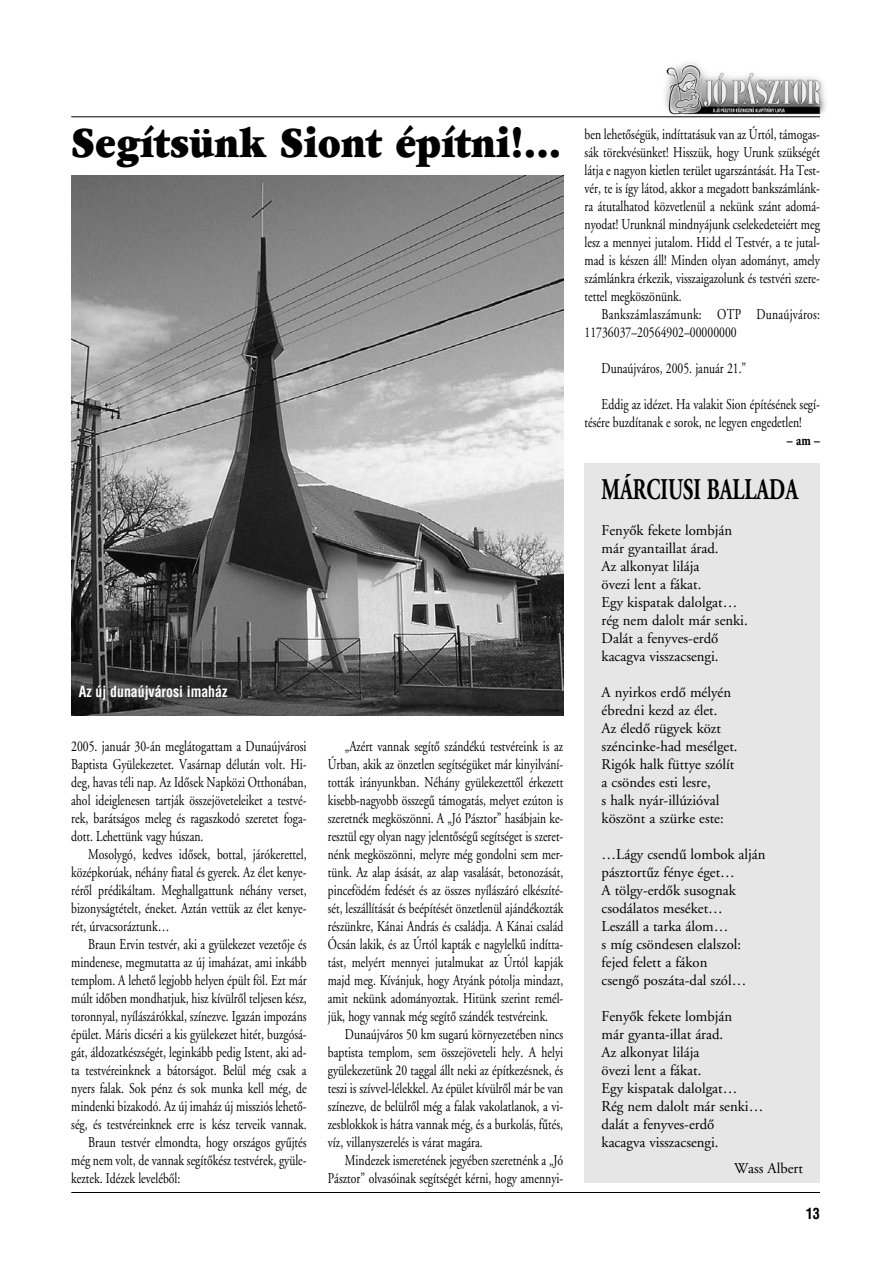
<style>
.page{position:relative;width:893px;height:1263px;background:#fff}
.page>*{position:absolute;margin:0;border:0;box-sizing:border-box;transform-origin:0 0}
.t1{font:45px "Garamond AM Heavy";color:#000;scale:.85 1}
.t2{font:30px "Garamond AM Bold";color:#000;scale:.68 1}
.t3{font:15px/18px "Garamond AM Book";color:#000;text-align:justify;scale:.78 1}
.t4{font:15px/18px "Garamond AM Book";color:#000;text-align:justify;scale:.77 1}
.t5{font:15px/18px "Garamond AM Book";color:#000}
.t6{font:15px/18px "Garamond AM Book";letter-spacing:.02em;color:#000;scale:.78 1}
.t7{font:700 15px "Gs Helv Cond";color:#fff;scale:.92 1}
.t8{font:15px "Garamond AM Bold";color:#000;scale:.78 1}
.t9{font:700 15px "Gs Helv Cond";color:#000;scale:.95 1}
</style>
<div class="page">
<hr style="left:71px;top:116px;width:749px;height:1px;background:#000">
<hr style="left:71px;top:1192px;width:749px;height:1px;background:#000">
<img style="left:665px;top:63px;width:161px;height:52px">
<img style="left:71px;top:175px;width:492px;height:540px">
<div style="left:584px;top:463px;width:236px;height:720px;background:#e6e6e6"></div>
<h1 class="t1" style="left:71px;top:128px;width:578px">Segítsünk Siont építni!...</h1>
<p class="t7" style="left:79px;top:685px;width:163px">Az új dunaújvárosi imaház</p>
<p class="t3" style="left:71px;top:739px;width:303px">2005. január 30-án meglátogattam a Dunaújvárosi Baptista Gyülekezetet. Vasárnap délután volt. Hi&shy;deg, havas téli nap. Az Idôsek Napközi Otthonában, ahol ideiglenesen tartják összejöveteleiket a testvé&shy;rek, barátságos meleg és ragaszkodó szeretet foga&shy;dott. Lehettünk vagy húszan.</p>
<p class="t3" style="left:71px;top:847px;width:303px;text-indent:17px">Mosolygó, kedves idôsek, bottal, járókerettel, középkorúak, néhány fiatal és gyerek. Az élet kenye&shy;rérôl prédikáltam. Meghallgattunk néhány verset, bizonyságtételt, éneket. Aztán vettük az élet kenye&shy;rét, úrvacsoráztunk…</p>
<p class="t3" style="left:88px;top:937px;width:281px">Braun Ervin testvér, aki a gyülekezet vezetôje és</p>
<p class="t3" style="left:71px;top:955px;width:303px">mindenese, megmutatta az új imaházat, ami inkább</p>
<p class="t3" style="left:71px;top:973px;width:303px">templom. A lehetô legjobb helyen épült föl. Ezt már</p>
<p class="t3" style="left:71px;top:991px;width:303px">múlt idôben mondhatjuk, hisz kívülrôl teljesen kész,</p>
<p class="t3" style="left:71px;top:1009px;width:303px">toronnyal, nyílászárókkal, színezve. Igazán impozáns</p>
<p class="t3" style="left:71px;top:1027px;width:303px">épület. Máris dicséri a kis gyülekezet hitét, buzgósá-</p>
<p class="t3" style="left:71px;top:1045px;width:303px">gát, áldozatkészségét, leginkább pedig Istent, aki ad-</p>
<p class="t3" style="left:71px;top:1063px;width:303px">ta testvéreinknek a bátorságot. Belül még csak a</p>
<p class="t3" style="left:71px;top:1081px;width:303px">nyers falak. Sok pénz és sok munka kell még, de</p>
<p class="t3" style="left:71px;top:1099px;width:303px">mindenki bizakodó. Az új imaház új missziós lehetô-</p>
<p class="t3" style="left:71px;top:1117px;width:303px">ség, és testvéreinknek erre is kész terveik vannak.</p>
<p class="t3" style="left:88px;top:1135px;width:281px">Braun testvér elmondta, hogy országos gyûjtés</p>
<p class="t3" style="left:71px;top:1153px;width:303px">még nem volt, de vannak segítôkész testvérek, gyüle-</p>
<p class="t3" style="left:71px;top:1171px;width:141px">keztek. Idézek levelébôl:</p>
<p class="t4" style="left:328px;top:739px;width:307px;text-indent:17px">“Azért vannak segítô szándékú testvéreink is az Úrban, akik az önzetlen segítségüket már kinyilvání&shy;tották irányunkban. Néhány gyülekezettôl érkezett kisebb-nagyobb összegû támogatás, melyet ezúton is szeretnék megköszönni. A “Jó Pásztor” hasábjain ke&shy;resztül egy olyan nagy jelentôségû segítséget is szeret&shy;nénk megköszönni, melyre még gondolni sem mer&shy;tünk. Az alap ásását, az alap vasalását, betonozását, pincefödém fedését és az összes nyílászáró elkészíté&shy;sét, leszállítását és beépítését önzetlenül ajándékozták részünkre, Kánai András és családja. A Kánai család Ócsán lakik, és az Úrtól kapták e nagylelkû indítta&shy;tást, melyért mennyei jutalmukat az Úrtól kapják majd meg. Kívánjuk, hogy Atyánk pótolja mindazt, amit nekünk adományoztak. Hitünk szerint remél&shy;jük, hogy vannak még segítô szándék testvéreink.</p>
<p class="t3" style="left:328px;top:1027px;width:303px;text-indent:17px">Dunaújváros 50 km sugarú környezetében nincs baptista templom, sem összejöveteli hely. A helyi gyülekezetünk 20 taggal állt neki az építkezésnek, és teszi is szívvel-lélekkel. Az épület kívülrôl már be van színezve, de belülrôl még a falak vakolatlanok, a vi&shy;zesblokkok is hátra vannak még, és a burkolás, fûtés, víz, villanyszerelés is várat magára.</p>
<p class="t3" style="left:328px;top:1153px;width:303px;text-align:right">Mindezek ismeretének jegyében szeretnénk a “Jó<br>Pásztor” olvasóinak segítségét kérni, hogy amennyi-</p>
<p class="t3" style="left:584px;top:127px;width:303px">ben lehetôségük, indíttatásuk van az Úrtól, támogas&shy;sák törekvésünket! Hisszük, hogy Urunk szükségét látja e nagyon kietlen terület ugarszántását. Ha Test&shy;vér, te is így látod, akkor a megadott bankszámlánk&shy;ra átutalhatod közvetlenül a nekünk szánt adomá&shy;nyodat! Urunknál mindnyájunk cselekedeteiért meg lesz a mennyei jutalom. Hidd el Testvér, a te jutal&shy;mad is készen áll! Minden olyan adományt, amely számlánkra érkezik, visszaigazolunk és testvéri szere&shy;tettel megköszönünk.</p>
<p class="t6" style="left:584px;top:307px;width:303px;text-indent:17px">Bankszámlaszámunk: OTP Dunaújváros:<br>11736037–20564902–00000000</p>
<p class="t3" style="left:601px;top:361px;width:187px">Dunaújváros, 2005. január 21.”</p>
<p class="t3" style="left:584px;top:397px;width:303px;text-indent:17px">Eddig az idézet. Ha valakit Sion építésének segí&shy;tésére buzdítanak e sorok, ne legyen engedetlen!</p>
<p class="t8" style="left:787px;top:434px;width:44px">– am –</p>
<h2 class="t2" style="left:601px;top:478px;width:290px">MÁRCIUSI BALLADA</h2>
<p class="t5" style="left:601px;top:523px;width:148px">Fenyôk fekete lombján már gyantaillat árad.<br>Az alkonyat lilája<br>övezi lent a fákat.<br>Egy kispatak dalolgat… rég nem dalolt már senki.<br>Dalát a fenyves-erdô kacagva visszacsengi.</p>
<p class="t5" style="left:601px;top:685px;width:137px">A nyirkos erdô mélyén ébredni kezd az élet.<br>Az éledô rügyek közt széncinke-had mesélget.<br>Rigók halk füttye szólít a csöndes esti lesre,<br>s halk nyár-illúzióval köszönt a szürke este:</p>
<p class="t5" style="left:601px;top:847px;width:165px">…Lágy csendû lombok alján pásztortûz fénye éget…<br>A tölgy-erdôk susognak csodálatos meséket…<br>Leszáll a tarka álom…<br>s míg csöndesen elalszol: fejed felett a fákon<br>csengô poszáta-dal szól…</p>
<p class="t5" style="left:601px;top:1009px;width:163px">Fenyôk fekete lombján<br>már gyanta-illat árad.<br>Az alkonyat lilája<br>övezi lent a fákat.<br>Egy kispatak dalolgat…<br>Rég nem dalolt már senki… dalát a fenyves-erdô<br>kacagva visszacsengi.</p>
<p class="t5" style="left:734px;top:1160px;width:70px">Wass Albert</p>
<p class="t9" style="left:805px;top:1207px;width:16px">13</p>
</div>
